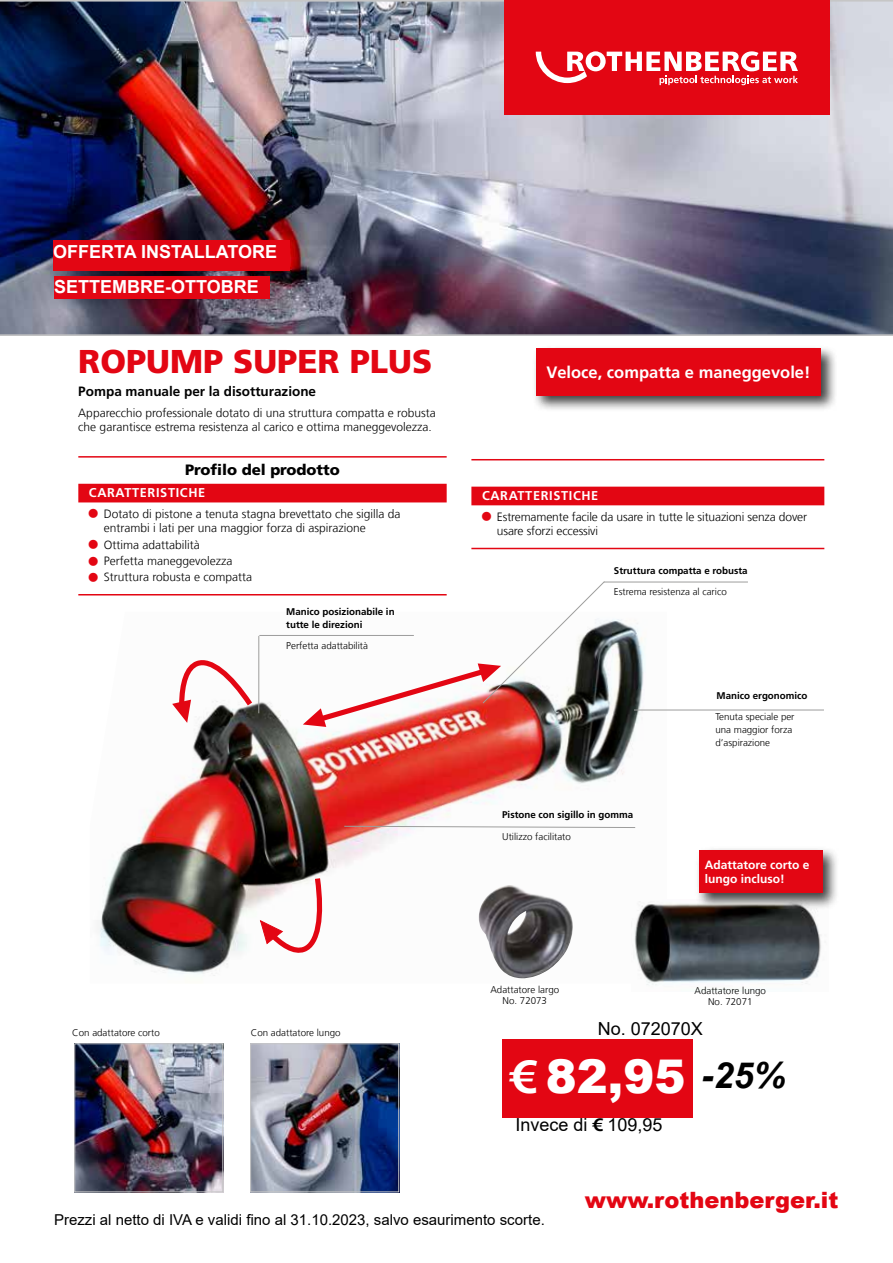
<style>
.page{position:relative;width:893px;height:1263px;background:#fff}
.page>*{position:absolute;margin:0;border:0;box-sizing:border-box;transform-origin:0 0}
.t1{font:900 46.5px "Arial";color:#fff}
.t2{font:italic 700 36px "Arial";color:#000}
.t3{font:900 33px "Frutiger LT Com";color:#e30613}
.t4{font:900 22.5px "Arial";color:#e30613}
.t5{font:700 18px "Arial";color:#fff}
.t6{font:18px "Arial";color:#000}
.t7{font:700 16.5px "Frutiger LT Com";color:#fff}
.t8{font:15px "Arial";color:#000}
.t9{font:900 15px "Frutiger LT Com";letter-spacing:-.005em;color:#000}
.t10{font:700 13.5px "Frutiger LT Com";color:#000}
.t11{font:700 12.75px "Frutiger LT Com";letter-spacing:.05em;color:#fff}
.t12{font:300 12px/14.2px "Frutiger LT Com";color:#000}
.t13{font:700 12px/14.4px "Frutiger LT Com";color:#fff}
.t14{font:300 9.75px/12.8px "Frutiger LT Com";color:#000;text-align:center}
.t15{font:700 9.75px/12.8px "Frutiger LT Com";color:#000}
.s1{color:#e30613}
.s2{font-family:"Frutiger LT Com";font-weight:700}
</style>
<div class="page">
<img style="left:0;top:0;width:893px;height:336px">
<img style="left:98px;top:619px;width:569px;height:360px">
<img style="left:176px;top:652px;width:147px;height:307px">
<svg style="left:172px;top:700px;width:19px;height:23px"></svg>
<svg style="left:259px;top:919px;width:25px;height:26px"></svg>
<img style="left:631px;top:899px;width:190px;height:86px">
<img style="left:479px;top:885px;width:95px;height:93px">
<hr style="left:634px;top:710px;width:190px;height:1px;background:#9d9d9c">
<svg style="left:303px;top:581px;width:302px;height:146px"></svg>
<svg style="left:344px;top:825px;width:292px;height:3px"></svg>
<hr style="left:258px;top:636px;width:1px;height:77px;background:#9d9d9c">
<hr style="left:604px;top:582px;width:144px;height:1px;background:#9d9d9c">
<hr style="left:259px;top:635px;width:155px;height:1px;background:#9d9d9c">
<hr style="left:78px;top:456px;width:369px;height:2px;background:#e30613">
<div style="left:78px;top:484px;width:369px;height:18px;background:#e30613"></div>
<hr style="left:78px;top:594px;width:369px;height:1px;background:#e30613">
<hr style="left:471px;top:459px;width:353px;height:1px;background:#e30613">
<div style="left:471px;top:487px;width:353px;height:18px;background:#e30613"></div>
<hr style="left:471px;top:548px;width:353px;height:1px;background:#e30613">
<div style="left:532px;top:345px;width:305px;height:67px;background:#000;opacity:.75"></div>
<div style="left:536px;top:349px;width:285px;height:47px;background:#e30613"></div>
<div style="left:695px;top:847px;width:144px;height:63px;background:#000;opacity:.75"></div>
<div style="left:698px;top:850px;width:124px;height:43px;background:#e30613"></div>
<img style="left:252px;top:1045px;width:145px;height:145px">
<div style="left:250px;top:1043px;width:149px;height:149px;border:1px solid #c6c6c6"></div>
<img style="left:76px;top:1045px;width:145px;height:145px">
<div style="left:74px;top:1043px;width:149px;height:149px;border:1px solid #c6c6c6"></div>
<div style="left:504px;top:0;width:326px;height:115px;background:#e30613"></div>
<svg style="left:536px;top:51px;width:262px;height:34px"></svg>
<div style="left:502px;top:1039px;width:191px;height:79px;background:#e30613"></div>
<div style="left:54px;top:276px;width:216px;height:23px;background:#e30613"></div>
<div style="left:53px;top:241px;width:236px;height:30px;background:#e30613"></div>
<h3 class="t5" style="left:53px;top:239px;width:225px">OFFERTA INSTALLATORE</h3>
<h3 class="t5" style="left:54px;top:274px;width:206px">SETTEMBRE-OTTOBRE</h3>
<h3 class="t3" style="left:78px;top:342px;width:355px">ROPUMP SUPER PLUS</h3>
<p class="t10" style="left:78px;top:384px;width:239px">Pompa manuale per la disotturazione</p>
<p class="t12" style="left:78px;top:406px;width:359px">Apparecchio professionale dotato di una struttura compatta e robusta che garantisce estrema resistenza al carico e ottima maneggevolezza.</p>
<p class="t9" style="left:185px;top:460px;width:156px">Profilo del prodotto</p>
<p class="t11" style="left:89px;top:485px;width:118px">CARATTERISTICHE</p>
<p class="t12" style="left:104px;top:507px;width:298px;text-indent:-15px"><span class="s1">■</span> Dotato di pistone a tenuta stagna brevettato che sigilla da entrambi i lati per una maggior forza di aspirazione</p>
<p class="t12" style="left:89px;top:537px;width:112px"><span class="s1">■</span> Ottima adattabilità</p>
<p class="t12" style="left:89px;top:554px;width:145px"><span class="s1">■</span> Perfetta maneggevolezza</p>
<p class="t12" style="left:89px;top:570px;width:165px"><span class="s1">■</span> Struttura robusta e compatta</p>
<p class="t15" style="left:286px;top:605px;width:110px">Manico posizionabile in tutte le direzioni</p>
<p class="t14" style="left:286px;top:639px;width:83px">Perfetta adattabilità</p>
<p class="t14" style="left:72px;top:1026px;width:89px">Con adattatore corto</p>
<p class="t14" style="left:251px;top:1026px;width:91px">Con adattatore lungo</p>
<h3 class="t7" style="left:546px;top:362px;width:266px">Veloce, compatta e maneggevole!</h3>
<p class="t11" style="left:482px;top:488px;width:118px">CARATTERISTICHE</p>
<p class="t12" style="left:497px;top:510px;width:312px;text-indent:-15px"><span class="s1">■</span> Estremamente facile da usare in tutte le situazioni senza dover usare sforzi eccessivi</p>
<p class="t15" style="left:614px;top:564px;width:135px">Struttura compatta e robusta</p>
<p class="t14" style="left:614px;top:585px;width:114px">Estrema resistenza al carico</p>
<p class="t15" style="left:502px;top:809px;width:133px">Pistone con sigillo in gomma</p>
<p class="t14" style="left:502px;top:830px;width:70px">Utilizzo facilitato</p>
<p class="t14" style="left:490px;top:983px;width:70px;line-height:11.2px">Adattatore largo<br>No. 72073</p>
<p class="t15" style="left:716px;top:689px;width:92px">Manico ergonomico</p>
<p class="t14" style="left:715px;top:711px;width:81px;text-align:left">Tenuta speciale per una maggior forza d’aspirazione</p>
<p class="t13" style="left:705px;top:857px;width:106px">Adattatore corto e lungo incluso!</p>
<p class="t14" style="left:694px;top:985px;width:73px;line-height:11.2px">Adattatore lungo<br>No. 72071</p>
<h3 class="t6" style="left:598px;top:1016px;width:107px">No. 072070X</h3>
<h1 class="t1" style="left:509px;top:1042px;width:177px"><span class="s2">€</span> 82,95</h1>
<h3 class="t6" style="left:515px;top:1112px;width:149px">Invece di <span class="s2">€</span> 109,95</h3>
<h2 class="t2" style="left:702px;top:1051px;width:86px">-25%</h2>
<p class="t8" style="left:54px;top:1209px;width:492px">Prezzi al netto di IVA e validi fino al 31.10.2023, salvo esaurimento scorte.</p>
<h3 class="t4" style="left:585px;top:1184px;width:255px">www.rothenberger.it</h3>
</div>
